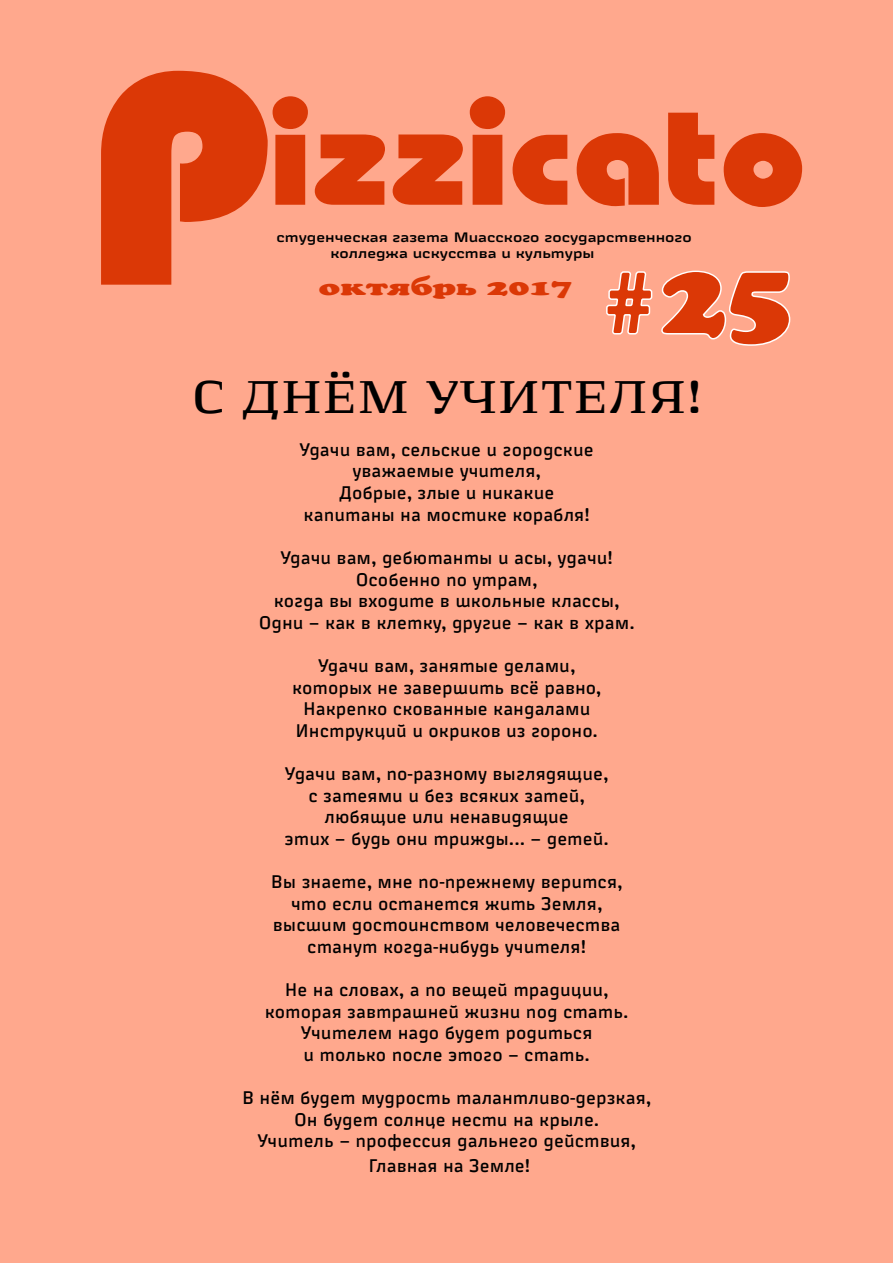
<style>
.page{position:relative;width:893px;height:1263px;background:#ffa88d}
.page>*{position:absolute;margin:0;border:0;box-sizing:border-box;transform-origin:0 0}
.t1{font:300px "Bahamas Heavy";color:#db3806;scale:1.07 1}
.t2{font:139.95px "Bahamas Heavy";color:#db3806;scale:1.07 1}
.t3{font:103.5px "AG Crown Style";color:#db3806}
.t4{font:45px "Russian Rail A Pro OSF";color:#000}
.t5{font:22.5px "AG Crown Style";color:#db3806;scale:1.5 1}
.t6{font:18px/21.6px "Russian Rail G Pro Cond";color:#000;text-align:center}
.t7{font:500 13.5px/16.2px "Russian Rail G Pro";color:#000}
</style>
<div class="page">
<svg style="left:606px;top:270px;width:185px;height:76px"></svg>
<h1 class="t1" style="left:85px;top:2px;width:174px">P</h1>
<h2 class="t2" style="left:270px;top:73px;width:504px">izzicato</h2>
<p class="t7" style="left:330px;top:229px;width:363px;text-indent:-54px">студенческая газета Миасского государственного колледжа искусства и культуры</p>
<h3 class="t3" style="left:597px;top:236px;width:197px">#25</h3>
<h3 class="t4" style="left:191px;top:369px;width:513px">С ДНЁМ УЧИТЕЛЯ!</h3>
<p class="t6" style="left:300px;top:438px;width:296px">Удачи вам, сельские и городские уважаемые учителя,<br>Добрые, злые и никакие капитаны на мостике корабля!</p>
<p class="t6" style="left:259px;top:546px;width:378px">Удачи вам, дебютанты и асы, удачи!<br>Особенно по утрам,<br>когда вы входите в школьные классы,<br>Одни – как в клетку, другие – как в храм.</p>
<p class="t6" style="left:292px;top:654px;width:311px">Удачи вам, занятые делами, которых не завершить всё равно,<br>Накрепко скованные кандалами<br>Инструкций и окриков из гороно.</p>
<p class="t6" style="left:285px;top:762px;width:326px">Удачи вам, по-разному выглядящие, с затеями и без всяких затей, любящие или ненавидящие<br>этих – будь они трижды... – детей.</p>
<p class="t6" style="left:271px;top:870px;width:353px">Вы знаете, мне по-прежнему верится, что если останется жить Земля, высшим достоинством человечества станут когда-нибудь учителя!</p>
<p class="t6" style="left:265px;top:978px;width:365px">Не на словах, а по вещей традиции, которая завтрашней жизни под стать.<br>Учителем надо будет родиться<br>и только после этого – стать.</p>
<p class="t6" style="left:242px;top:1086px;width:411px">В нём будет мудрость талантливо-дерзкая,<br>Он будет солнце нести на крыле.<br>Учитель – профессия дальнего действия,</p>
<p class="t6" style="left:368px;top:1155px;width:163px">Главная на Земле!</p>
<p class="t5" style="left:319px;top:274px;width:171px">октябрь 2017</p>
</div>
